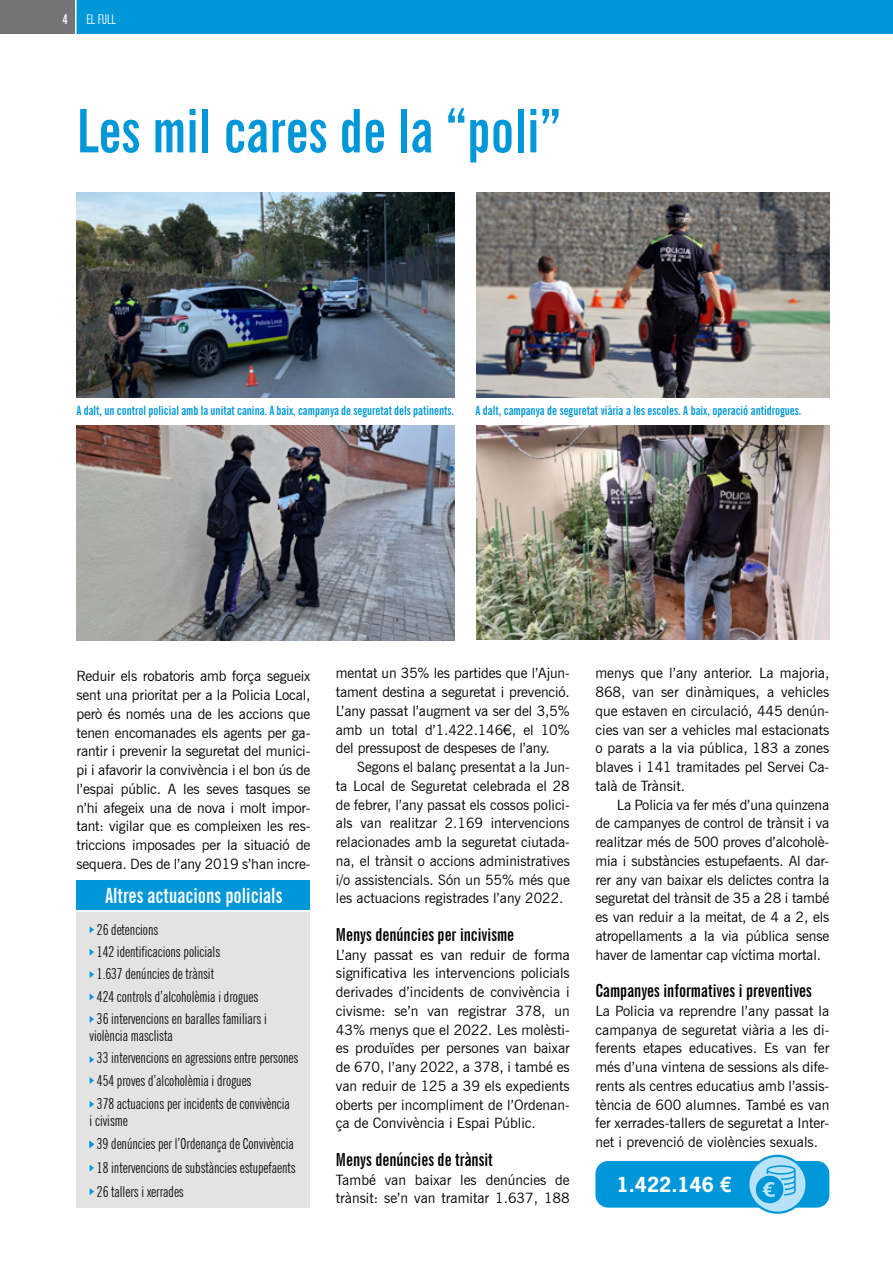
<style>
.page{position:relative;width:893px;height:1263px;background:#fff}
.page>*{position:absolute;margin:0;border:0;box-sizing:border-box;transform-origin:0 0}
.t1{font:700 extra-condensed 60px "News Gothic BT";color:#0097d9}
.t2{font:700 extra-condensed 21px "News Gothic BT";color:#fff}
.t3{font:700 19.5px "News Gothic Std";color:#fff}
.t4{font:700 extra-condensed 18px "News Gothic BT";color:#000}
.t5{font:extra-condensed 16.5px "News Gothic BT";color:#fff}
.t6{font:extra-condensed 15px/22.4px "News Gothic BT";color:#000}
.t7{font:14.25px/18.8px "News Gothic BT";color:#000;text-align:justify}
.t8{font:extra-condensed 13.5px "News Gothic BT";color:#fff}
.t9{font:700 extra-condensed 12.75px "News Gothic BT";color:#0097d9}
.s1{font-weight:700;font-size:13.5px}
.s2{font-family:"News Gothic"}
</style>
<div class="page">
<div style="left:0;top:0;width:75px;height:34px;background:#757474"></div>
<div style="left:77px;top:0;width:816px;height:34px;background:#0097d9"></div>
<img style="left:77px;top:193px;width:377px;height:204px">
<div style="left:77px;top:912px;width:233px;height:296px;background:#e3e3e3"></div>
<div style="left:77px;top:880px;width:233px;height:30px;background:#0097d9"></div>
<svg style="left:90px;top:926px;width:4px;height:7px"></svg>
<svg style="left:90px;top:949px;width:4px;height:6px"></svg>
<svg style="left:90px;top:971px;width:4px;height:7px"></svg>
<svg style="left:90px;top:994px;width:4px;height:6px"></svg>
<svg style="left:90px;top:1016px;width:4px;height:7px"></svg>
<svg style="left:90px;top:1056px;width:4px;height:7px"></svg>
<svg style="left:90px;top:1077px;width:4px;height:7px"></svg>
<svg style="left:90px;top:1101px;width:4px;height:7px"></svg>
<svg style="left:90px;top:1141px;width:4px;height:7px"></svg>
<svg style="left:90px;top:1165px;width:4px;height:6px"></svg>
<svg style="left:90px;top:1188px;width:4px;height:7px"></svg>
<img style="left:476px;top:193px;width:353px;height:204px">
<img style="left:77px;top:425px;width:377px;height:215px">
<img style="left:476px;top:425px;width:353px;height:215px">
<div style="left:595px;top:1161px;width:234px;height:46px;background:#0097d9;border-radius:13px"></div>
<svg style="left:748px;top:1156px;width:59px;height:57px"></svg>
<div style="left:747px;top:1155px;width:61px;height:59px;border:2px solid #0097d9;border-radius:50%"></div>
<svg style="left:756px;top:1165px;width:40px;height:38px"></svg>
<p class="t5" style="left:63px;top:7px;width:59px"><span class="s1">4</span> EL FULL</p>
<p class="t8" style="left:86px;top:11px;width:31px">EL FULL</p>
<h1 class="t1" style="left:77px;top:95px;width:486px">Les mil cares de la “poli”</h1>
<p class="t9" style="left:77px;top:402px;width:379px">A dalt, un control policial amb la unitat canina. A baix, campanya de seguretat dels patinents.</p>
<p class="t9" style="left:475px;top:402px;width:328px">A dalt, campanya de seguretat viària a les escoles. A baix, operació antidrogues.</p>
<p class="t7" style="left:77px;top:667px;width:235px">Reduir els robatoris amb força segueix sent una prioritat per a la Policia Local, però és només una de les accions que tenen encomanades els agents per ga&shy;rantir i prevenir la seguretat del munici&shy;pi i afavorir la convivència i el bon ús de l’espai públic. A les seves tasques se n’hi afegeix una de nova i molt impor&shy;tant: vigilar que es compleixen les res&shy;triccions imposades per la situació de sequera. Des de l’any 2019 s’han incre-</p>
<p class="t7" style="left:336px;top:664px;width:235px">mentat un 35% les partides que l’Ajun&shy;tament destina a seguretat i prevenció.<br>L’any passat l’augment va ser del 3,5% amb un total d’1.422.146<span class="s2">€</span>, el 10% del pressupost de despeses de l’any.</p>
<p class="t7" style="left:336px;top:758px;width:235px;text-indent:21px">Segons el balanç presentat a la Jun&shy;ta Local de Seguretat celebrada el 28 de febrer, l’any passat els cossos polici&shy;als van realitzar 2.169 intervencions relacionades amb la seguretat ciutada&shy;na, el trànsit o accions administratives i/o assistencials. Són un 55% més que les actuacions registrades l’any 2022.</p>
<p class="t4" style="left:336px;top:924px;width:180px">Menys denúncies per incivisme</p>
<p class="t7" style="left:336px;top:945px;width:235px">L’any passat es van reduir de forma significativa les intervencions policials derivades d’incidents de convivència i civisme: se’n van registrar 378, un 43% menys que el 2022. Les molèsti&shy;es produïdes per persones van baixar de 670, l’any 2022, a 378, i també es van reduir de 125 a 39 els expedients oberts per incompliment de l’Ordenan&shy;ça de Convivència i Espai Públic.</p>
<p class="t4" style="left:336px;top:1149px;width:158px">Menys denúncies de trànsit</p>
<p class="t7" style="left:336px;top:1170px;width:235px">També van baixar les denúncies de trànsit: se’n van tramitar 1.637, 188</p>
<h2 class="t2" style="left:105px;top:882px;width:179px">Altres actuacions policials</h2>
<p class="t6" style="left:97px;top:918px;width:171px">26 detencions<br>142 identificacions policials<br>1.637 denúncies de trànsit<br>424 controls d’alcoholèmia i drogues<br>36 intervencions en baralles familiars i</p>
<p class="t6" style="left:97px;top:1024px;width:203px;line-height:22.8px;text-indent:-7px">violència masclista<br>33 intervencions en agressions entre persones 454 proves d’alcoholèmia i drogues<br>378 actuacions per incidents de convivència</p>
<p class="t6" style="left:97px;top:1108px;width:200px;line-height:23.7px;text-indent:-7px">i civisme<br>39 denúncies per l’Ordenança de Convivència<br>18 intervencions de substàncies estupefaents<br>26 tallers i xerrades</p>
<p class="t7" style="left:595px;top:664px;width:235px">menys que l’any anterior. La majoria, 868, van ser dinàmiques, a vehicles que estaven en circulació, 445 denún&shy;cies van ser a vehicles mal estacionats o parats a la via pública, 183 a zones blaves i 141 tramitades pel Servei Ca&shy;talà de Trànsit.</p>
<p class="t7" style="left:595px;top:795px;width:235px;text-indent:21px">La Policia va fer més d’una quinzena de campanyes de control de trànsit i va realitzar més de 500 proves d’alcoholè&shy;mia i substàncies estupefaents. Al dar&shy;rer any van baixar els delictes contra la seguretat del trànsit de 35 a 28 i també es van reduir a la meitat, de 4 a 2, els atropellaments a la via pública sense haver de lamentar cap víctima mortal.</p>
<p class="t4" style="left:595px;top:980px;width:218px">Campanyes informatives i preventives</p>
<p class="t7" style="left:595px;top:1001px;width:235px">La Policia va reprendre l’any passat la campanya de seguretat viària a les di&shy;ferents etapes educatives. Es van fer més d’una vintena de sessions als dife&shy;rents als centres educatius amb l’assis&shy;tència de 600 alumnes. També es van fer xerrades-tallers de seguretat a Inter&shy;net i prevenció de violències sexuals.</p>
<h3 class="t3" style="left:617px;top:1171px;width:117px">1.422.146 €</h3>
</div>
